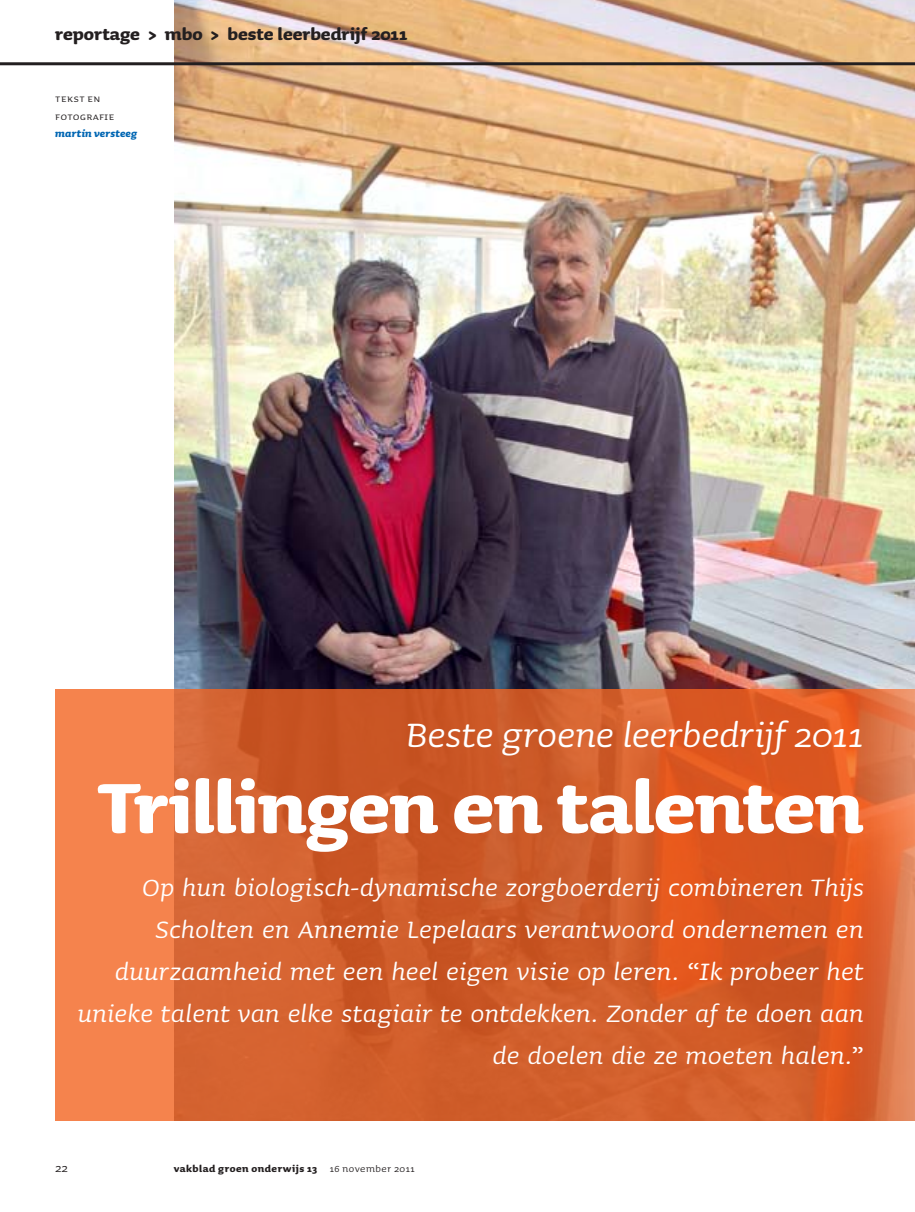
<style>
.page{position:relative;width:915px;height:1212px;background:#fff}
.page>*{position:absolute;margin:0;border:0;box-sizing:border-box;transform-origin:0 0}
.t1{font:700 90px "Sauna";letter-spacing:-.01em;color:#fff}
.t2{font:italic 45px "Sauna";letter-spacing:-.005em;color:#fff}
.t3{font:italic 31.5px/42px "Sauna";letter-spacing:.005em;color:#fff;text-align:right}
.t4{font:700 21px "Sauna";color:#231f20}
.t5{font:15px "Sauna";color:#231f20}
.t6{font:12.75px/17.2px "Sauna Small Caps";letter-spacing:.02em;color:#231f20}
.t7{font:italic 700 12.75px "Sauna";letter-spacing:.01em;color:#0166b3}
.t8{font:700 12px "Sauna";letter-spacing:.04em;color:#231f20}
.s1{font-weight:400}
</style>
<div class="page">
<img style="left:174px;top:0;width:740px;height:689px">
<svg style="left:55px;top:689px;width:761px;height:431px;background:#d7622e"></svg>
<img style="left:816px;top:665px;width:98px;height:456px">
<hr style="left:0;top:62px;width:914px;height:3px;background:#231f20">
<p class="t4" style="left:55px;top:23px;width:353px">reportage &gt; mbo &gt; beste leerbedrijf 2011</p>
<p class="t6" style="left:55px;top:90px;width:61px">tekst en fotografie</p>
<p class="t7" style="left:55px;top:126px;width:83px">martin versteeg</p>
<h2 class="t2" style="left:406px;top:710px;width:459px">Beste groene leerbedrijf 2011</h2>
<h1 class="t1" style="left:97px;top:760px;width:767px">Trillingen en talenten</h1>
<p class="t3" style="left:78px;top:866px;width:787px">Op hun biologisch-dynamische zorgboerderij combineren Thijs Scholten en Annemie Lepelaars verantwoord ondernemen en duurzaamheid met een heel eigen visie op leren. “Ik probeer het unieke talent van elke stagiair te ontdekken. Zonder af te doen aan de doelen die ze moeten halen.”</p>
<p class="t5" style="left:55px;top:1160px;width:14px">22</p>
<p class="t8" style="left:174px;top:1162px;width:242px">vakblad groen onderwijs 13 <span class="s1">16 november 2011</span></p>
</div>
